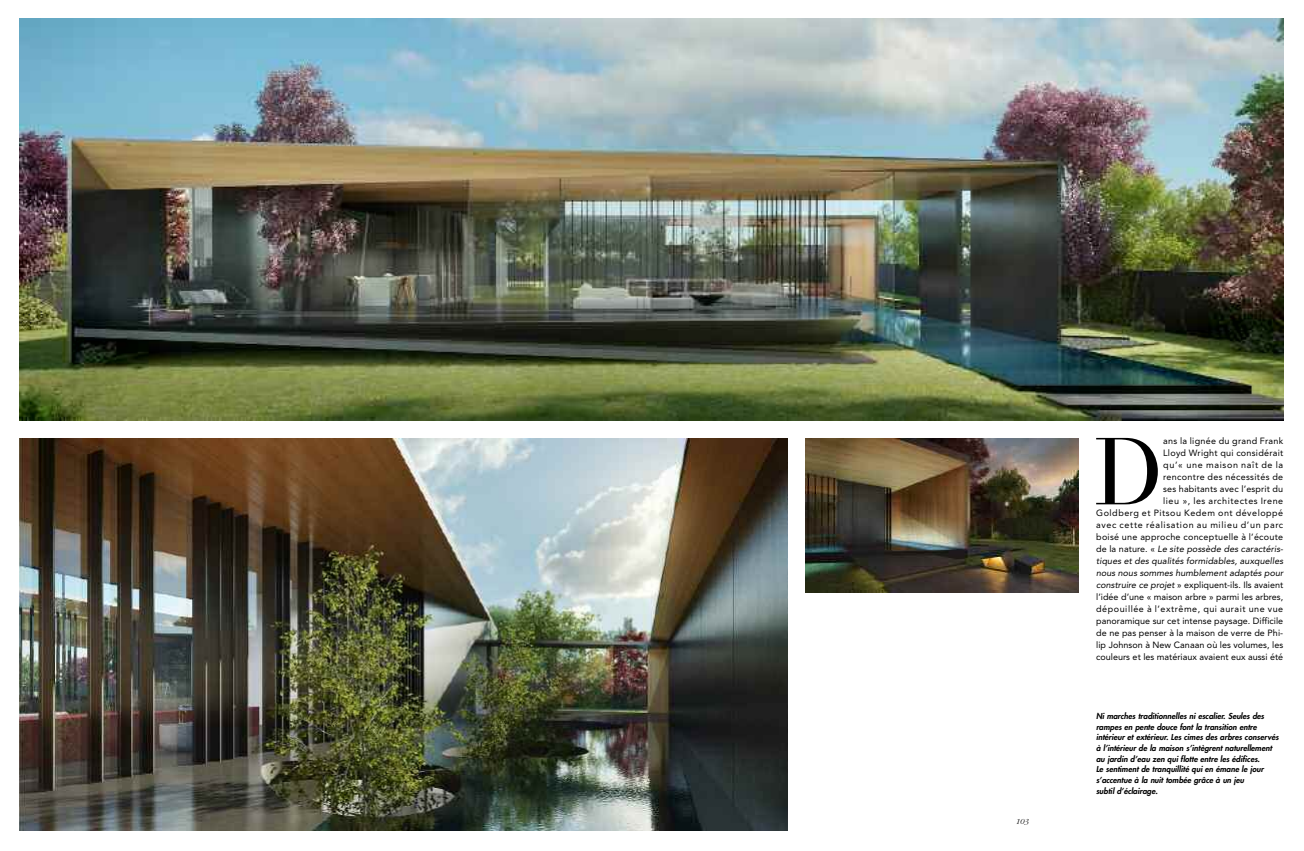
<style>
.page{position:relative;width:1304px;height:851px;background:#fff}
.page>*{position:absolute;margin:0;border:0;box-sizing:border-box;transform-origin:0 0}
.t1{font:94.3px "Bauer Bodoni";color:#000}
.t2{font:9px/12px "Avenir";letter-spacing:.03em;color:#000;text-align:right}
.t3{font:italic 800 8px/10.7px "Futura";color:#000}
.t4{font:italic 300 8px "Garamond";color:#000}
.s1{font-style:italic}
</style>
<div class="page">
<img style="left:19px;top:19px;width:1264px;height:401px">
<img style="left:19px;top:438px;width:768px;height:392px">
<img style="left:805px;top:438px;width:273px;height:154px">
<p class="t4" style="left:1016px;top:816px;width:15px">103</p>
<p class="t2" style="left:1096px;top:436px;width:189px">ans la lignée du grand Frank<br>Lloyd Wright qui considérait<br>qu’« une maison naît de la<br>rencontre des nécessités de<br>ses habitants avec l’esprit du<br>lieu », les architectes Irene<br>Goldberg et Pitsou Kedem ont développé avec cette réalisation au milieu d’un parc boisé une approche conceptuelle à l’écoute de la nature. « <span class="s1">Le site possède des caractéris&shy;tiques et des qualités formidables, auxquelles nous nous sommes humblement adaptés pour construire ce projet</span> » expliquent-ils. Ils avaient l’idée d’une « maison arbre » parmi les arbres, dépouillée à l’extrême, qui aurait une vue panoramique sur cet intense paysage. Difficile de ne pas penser à la maison de verre de Phi&shy;lip Johnson à New Canaan où les volumes, les couleurs et les matériaux avaient eux aussi été</p>
<h1 class="t1" style="left:1095px;top:438px;width:70px">D</h1>
<p class="t3" style="left:1096px;top:711px;width:184px">Ni marches traditionnelles ni escalier. Seules des rampes en pente douce font la transition entre intérieur et extérieur. Les cimes des arbres conservés à l’intérieur de la maison s’intègrent naturellement au jardin d’eau zen qui flotte entre les édifices.<br>Le sentiment de tranquillité qui en émane le jour s’accentue à la nuit tombée grâce à un jeu<br>subtil d’éclairage.</p>
</div>
